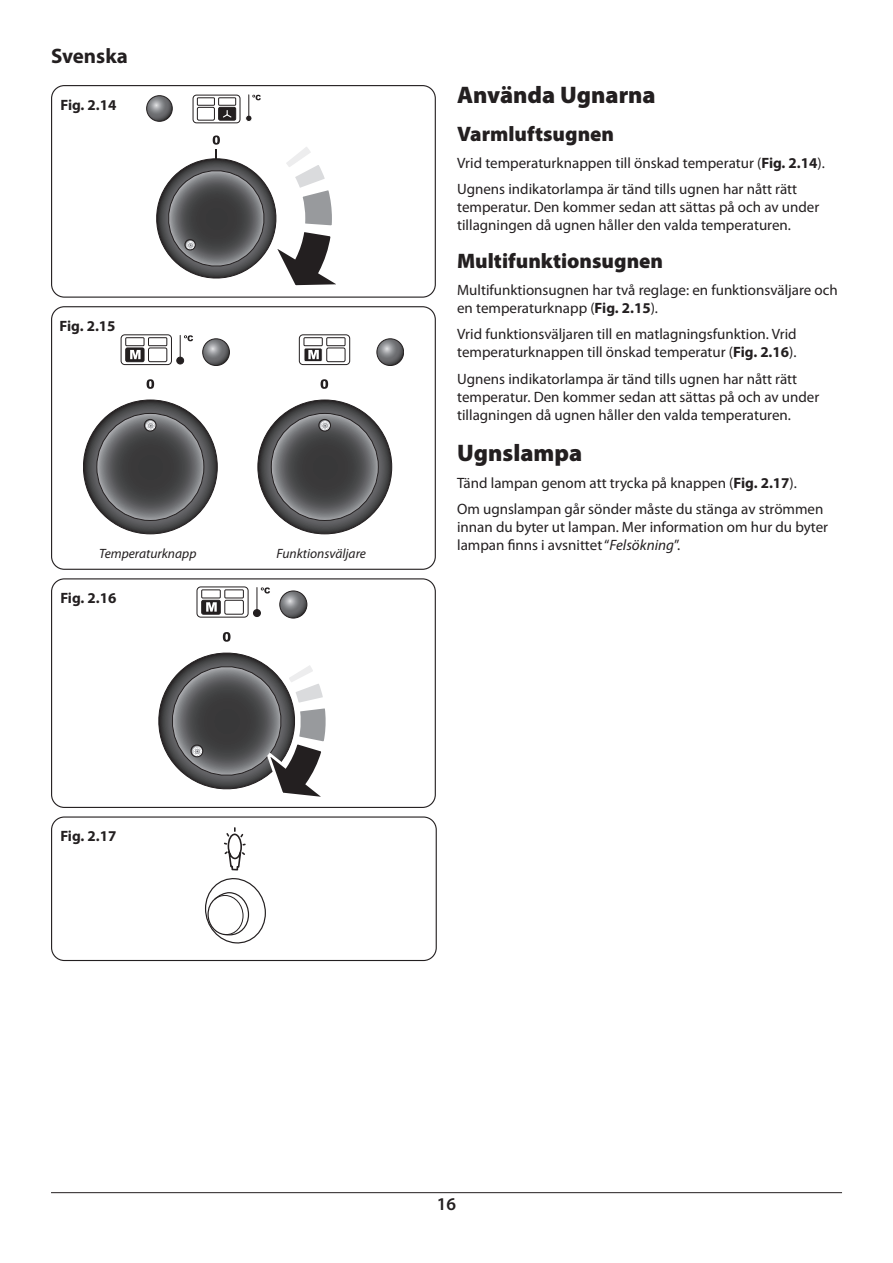
<style>
.page{position:relative;width:893px;height:1263px;background:#fff}
.page>*{position:absolute;margin:0;border:0;box-sizing:border-box;transform-origin:0 0}
.Heading_2{font:900 24px "Myriad Pro";color:#231f20}
.Heading_3{font:900 21px "Myriad Pro";color:#231f20}
.t1{font:700 21px "Myriad Pro";color:#231f20}
.t2{font:600 18px "Myriad Pro";color:#231f20}
.Body{font:15px/18px "Myriad Pro";color:#231f20}
.Body_text{font:15px/18px "Myriad Pro";color:#231f20}
.t3{font:700 15px "Myriad Pro";color:#231f20}
.Body_centre{font:italic 13.5px "Myriad Pro";color:#231f20}
.t4{font:italic 12.45px "Myriad Pro";color:#231f20}
.s1{font-weight:700}
.s2{font-style:italic}
</style>
<div class="page">
<hr style="left:51px;top:1192px;width:791px;height:1px;background:#231f20">
<svg style="left:205px;top:827px;width:61px;height:117px"></svg>
<div style="left:51px;top:816px;width:386px;height:145px;border:1px solid #231f20;border-radius:13px"></div>
<div style="left:253px;top:610px;width:7px;height:6px;background:#231f20;border-radius:50%"></div>
<div style="left:253px;top:609px;width:7px;height:7px;border:1px solid #231f20;border-radius:50%"></div>
<svg style="left:257px;top:587px;width:13px;height:26px"></svg>
<svg style="left:196px;top:587px;width:53px;height:31px"></svg>
<div style="left:201px;top:600px;width:20px;height:14px;border:1px solid #231f20;border-radius:2px"></div>
<svg style="left:280px;top:591px;width:27px;height:27px"></svg>
<div style="left:280px;top:591px;width:27px;height:27px;border:1px solid #231f20;border-radius:50%"></div>
<svg style="left:158px;top:632px;width:168px;height:165px"></svg>
<div style="left:51px;top:578px;width:385px;height:230px;border:1px solid #231f20;border-radius:13px"></div>
<svg style="left:147px;top:379px;width:7px;height:10px"></svg>
<svg style="left:321px;top:379px;width:7px;height:10px"></svg>
<svg style="left:120px;top:334px;width:230px;height:31px"></svg>
<div style="left:304px;top:348px;width:18px;height:14px;border:1px solid #fff;border-radius:2px"></div>
<svg style="left:83px;top:400px;width:134px;height:134px;background:#49494a"></svg>
<svg style="left:97px;top:413px;width:107px;height:107px;background:#5a5a5c"></svg>
<svg style="left:144px;top:419px;width:12px;height:12px"></svg>
<div style="left:144px;top:419px;width:12px;height:12px;border:1px solid #231f20;border-radius:50%"></div>
<svg style="left:258px;top:400px;width:134px;height:134px;background:#49484a"></svg>
<svg style="left:271px;top:413px;width:107px;height:107px;background:#5a5a5c"></svg>
<svg style="left:319px;top:419px;width:11px;height:12px"></svg>
<div style="left:319px;top:419px;width:12px;height:12px;border:1px solid #231f20;border-radius:50%"></div>
<svg style="left:203px;top:339px;width:26px;height:26px"></svg>
<div style="left:203px;top:339px;width:27px;height:27px;border:1px solid #231f20;border-radius:50%"></div>
<svg style="left:377px;top:339px;width:27px;height:26px"></svg>
<div style="left:377px;top:339px;width:27px;height:27px;border:1px solid #231f20;border-radius:50%"></div>
<div style="left:51px;top:306px;width:385px;height:264px;border:1px solid #231f20;border-radius:13px"></div>
<svg style="left:147px;top:96px;width:25px;height:25px"></svg>
<div style="left:146px;top:95px;width:27px;height:27px;border:1px solid #231f20;border-radius:50%"></div>
<svg style="left:156px;top:135px;width:180px;height:151px"></svg>
<div style="left:246px;top:115px;width:6px;height:7px;border:1px solid #fff;border-radius:50%"></div>
<svg style="left:246px;top:95px;width:15px;height:26px"></svg>
<svg style="left:193px;top:95px;width:47px;height:28px"></svg>
<div style="left:51px;top:85px;width:385px;height:213px;border:1px solid #231f20;border-radius:13px"></div>
<h2 class="t1" style="left:51px;top:42px;width:78px">Svenska</h2>
<p class="t3" style="left:60px;top:95px;width:58px">Fig. 2.14</p>
<p class="t3" style="left:60px;top:316px;width:58px">Fig. 2.15</p>
<p class="t4" style="left:98px;top:545px;width:103px">Temperature control</p>
<p class="t4" style="left:276px;top:545px;width:83px">Function control</p>
<p class="Body_centre" style="left:99px;top:545px;width:99px">Temperaturknapp</p>
<p class="Body_centre" style="left:276px;top:545px;width:91px">Funktionsväljare</p>
<p class="t3" style="left:60px;top:588px;width:58px">Fig. 2.16</p>
<p class="t3" style="left:60px;top:826px;width:58px">Fig. 2.17</p>
<p class="Heading_2" style="left:457px;top:81px;width:200px">Använda Ugnarna</p>
<p class="Heading_3" style="left:457px;top:122px;width:159px">Varmluftsugnen</p>
<p class="Body" style="left:457px;top:153px;width:369px">Vrid temperaturknappen till önskad temperatur (<span class="s1">Fig. 2.14</span>).</p>
<p class="Body" style="left:457px;top:180px;width:364px">Ugnens indikatorlampa är tänd tills ugnen har nått rätt temperatur. Den kommer sedan att sättas på och av under tillagningen då ugnen håller den valda temperaturen.</p>
<p class="Heading_3" style="left:457px;top:249px;width:208px">Multifunktionsugnen</p>
<p class="Body" style="left:457px;top:280px;width:382px">Multifunktionsugnen har två reglage: en funktionsväljare och en temperaturknapp (<span class="s1">Fig. 2.15</span>).</p>
<p class="Body" style="left:457px;top:325px;width:341px">Vrid funktionsväljaren till en matlagningsfunktion. Vrid temperaturknappen till önskad temperatur (<span class="s1">Fig. 2.16</span>).</p>
<p class="Body" style="left:457px;top:369px;width:364px">Ugnens indikatorlampa är tänd tills ugnen har nått rätt temperatur. Den kommer sedan att sättas på och av under tillagningen då ugnen håller den valda temperaturen.</p>
<p class="Heading_2" style="left:457px;top:439px;width:127px">Ugnslampa</p>
<p class="Body" style="left:457px;top:473px;width:341px">Tänd lampan genom att trycka på knappen (<span class="s1">Fig. 2.17</span>).</p>
<p class="Body_text" style="left:457px;top:500px;width:372px">Om ugnslampan går sönder måste du stänga av strömmen innan du byter ut lampan. Mer information om hur du byter lampan finns i avsnittet “<span class="s2">Felsökning</span>”.</p>
<p class="t2" style="left:437px;top:1192px;width:21px">16</p>
</div>
